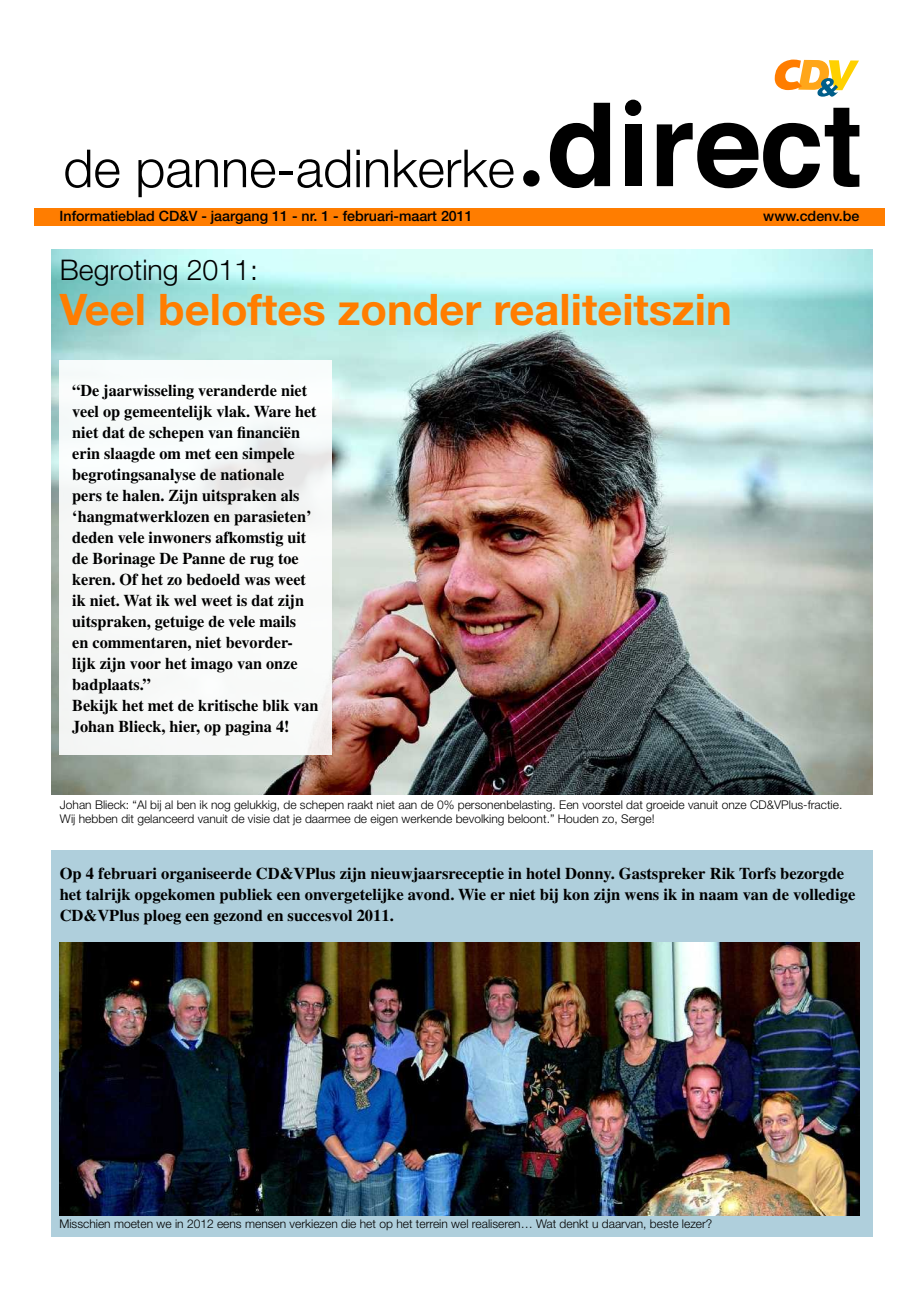
<style>
.page{position:relative;width:919px;height:1289px;background:#fff}
.page>*{position:absolute;margin:0;border:0;box-sizing:border-box;transform-origin:0 0}
.t1{font:300 52.5px "Helvetica Neue LT Std";color:#000}
.t2{font:700 43.5px "Helvetica Neue LT Std";color:#ff7d00}
.t3{font:300 28.5px "Helvetica Neue LT Std";color:#000}
.t4{font:700 16.5px/21px "Times LT Std";color:#000}
.t5{font:500 14.25px "Helvetica Neue LT Std";color:#000}
.t6{font:300 12px/14.4px "Helvetica Neue LT Std";color:#000}
</style>
<div class="page">
<img style="left:51px;top:250px;width:821px;height:545px">
<div style="left:34px;top:208px;width:850px;height:17px;background:#ff7d00"></div>
<svg style="left:550px;top:103px;width:60px;height:85px"></svg>
<div style="left:625px;top:124px;width:16px;height:62px;background:#000"></div>
<svg style="left:656px;top:108px;width:203px;height:80px"></svg>
<div style="left:523px;top:170px;width:16px;height:16px;background:#000;border-radius:50%"></div>
<div style="left:625px;top:100px;width:16px;height:16px;background:#000;border-radius:50%"></div>
<svg style="left:774px;top:59px;width:84px;height:38px"></svg>
<div style="left:60px;top:360px;width:272px;height:394px;background:#f8faf9"></div>
<div style="left:51px;top:850px;width:821px;height:386px;background:#afcfdc"></div>
<img style="left:60px;top:942px;width:799px;height:273px">
<p class="t1" style="left:63px;top:136px;width:453px">de panne-adinkerke</p>
<p class="t5" style="left:60px;top:208px;width:414px">Informatieblad CD&amp;V - jaargang 11 - nr. 1 - februari-maart 2011</p>
<p class="t5" style="left:763px;top:208px;width:98px">www.cdenv.be</p>
<p class="t3" style="left:60px;top:252px;width:200px">Begroting 2011:</p>
<p class="t2" style="left:60px;top:282px;width:673px">Veel beloftes zonder realiteitszin</p>
<p class="t4" style="left:72px;top:379px;width:247px">“De jaarwisseling veranderde niet veel op gemeentelijk vlak. Ware het niet dat de schepen van financiën erin slaagde om met een simpele begrotingsanalyse de nationale<br>pers te halen. Zijn uitspraken als ‘hangmatwerklozen en parasieten’ deden vele inwoners afkomstig uit de Borinage De Panne de rug toe keren. Of het zo bedoeld was weet ik niet. Wat ik wel weet is dat zijn uitspraken, getuige de vele mails<br>en commentaren, niet bevorder&shy;lijk zijn voor het imago van onze badplaats.”<br>Bekijk het met de kritische blik van<br>Johan Blieck, hier, op pagina 4!</p>
<p class="t6" style="left:60px;top:797px;width:784px">Johan Blieck: “Al bij al ben ik nog gelukkig, de schepen raakt niet aan de 0% personenbelasting. Een voorstel dat groeide vanuit onze CD&amp;VPlus-fractie.<br>Wij hebben dit gelanceerd vanuit de visie dat je daarmee de eigen werkende bevolking beloont.” Houden zo, Serge!</p>
<p class="t4" style="left:60px;top:862px;width:797px">Op 4 februari organiseerde CD&amp;VPlus zijn nieuwjaarsreceptie in hotel Donny. Gastspreker Rik Torfs bezorgde het talrijk opgekomen publiek een onvergetelijke avond. Wie er niet bij kon zijn wens ik in naam van de volledige<br>CD&amp;VPlus ploeg een gezond en succesvol 2011.</p>
<p class="t6" style="left:59px;top:1216px;width:654px">Misschien moeten we in 2012 eens mensen verkiezen die het op het terrein wel realiseren… Wat denkt u daarvan, beste lezer?</p>
</div>
